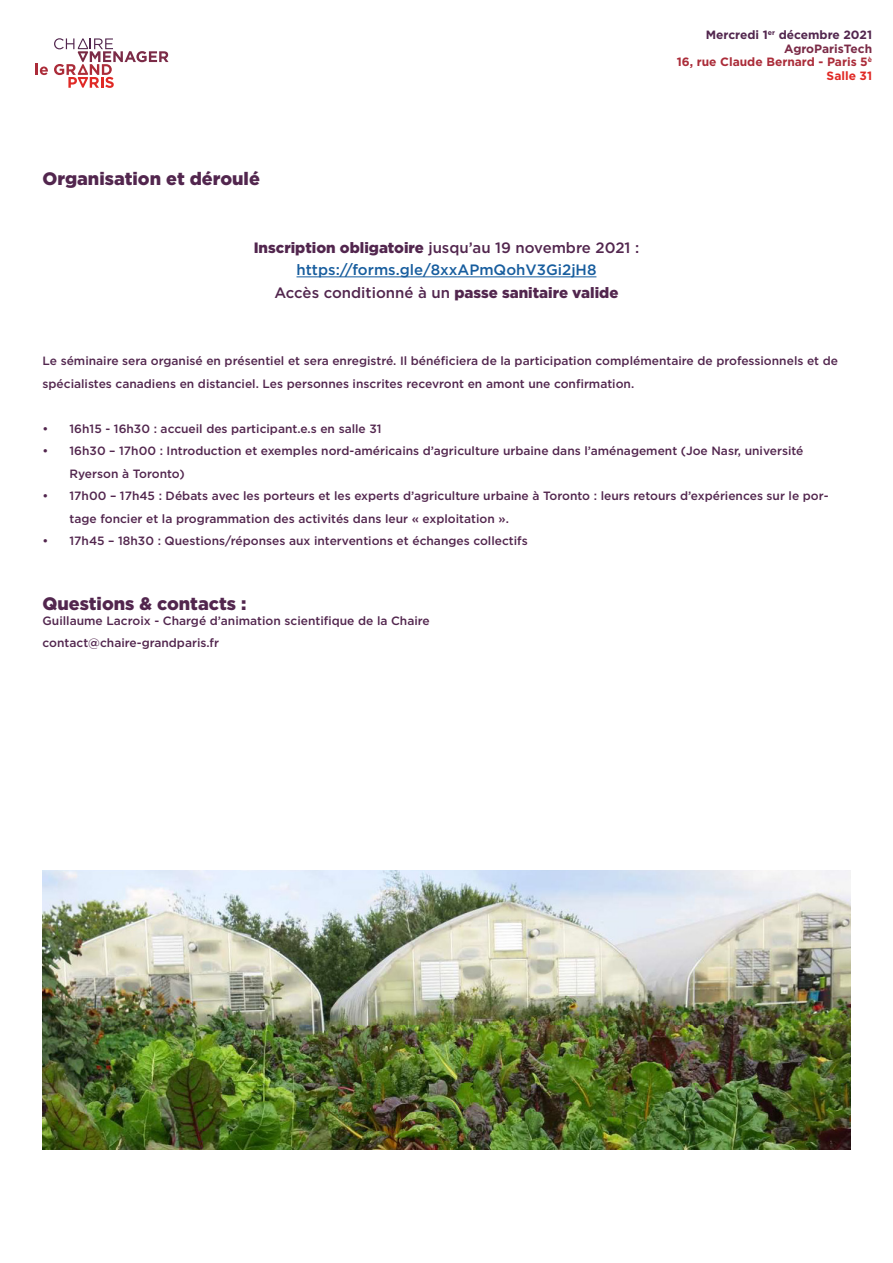
<style>
.page{position:relative;width:893px;height:1263px;background:#fff}
.page>*{position:absolute;margin:0;border:0;box-sizing:border-box;transform-origin:0 0}
.t1{font:900 18px "Gotham";color:#52264e}
.t2{font:500 15px "Gotham";color:#52264e}
.t3{font:900 15px "Gotham";color:#52264e}
.t4{font:500 15px "Gotham";color:#175d9e}
.t5{font:500 12px/22.5px "Gotham";color:#52264e}
.t6{font:700 12px/13.5px "Gotham";color:#ab2c39;text-align:right}
.t7{font:700 12px "Gotham";color:#e02925}
.s1{font-weight:900}
.s2{font-weight:500}
.s3{color:#52264e}
.s4{color:#7b2b47}
</style>
<div class="page">
<img style="left:43px;top:871px;width:807px;height:278px">
<hr style="left:296px;top:276px;width:300px;height:1px;background:#175d9e">
<svg style="left:36px;top:64px;width:12px;height:11px"></svg>
<svg style="left:54px;top:38px;width:114px;height:50px"></svg>
<p class="t1" style="left:43px;top:167px;width:219px">Organisation et déroulé</p>
<p class="t2" style="left:254px;top:238px;width:387px"><span class="s1">Inscription obligatoire</span> jusqu’au 19 novembre 2021 :</p>
<p class="t4" style="left:296px;top:260px;width:301px">https://forms.gle/8xxAPmQohV3Gi2jH8</p>
<p class="t3" style="left:274px;top:282px;width:345px"><span class="s2">Accès conditionné à un</span> passe sanitaire valide</p>
<p class="t6" style="left:677px;top:28px;width:197px"><span class="s3">Mercredi 1</span><sup>er</sup> <span class="s3">décembre 2021<br></span><span class="s4">AgroParisTech<br></span>16, rue Claude Bernard - Paris 5<sup>è</sup></p>
<p class="t7" style="left:827px;top:68px;width:47px">Salle 31</p>
<p class="t5" style="left:43px;top:350px;width:797px">Le séminaire sera organisé en présentiel et sera enregistré. Il bénéficiera de la participation complémentaire de professionnels et de spécialistes canadiens en distanciel. Les personnes inscrites recevront en amont une confirmation.</p>
<p class="t5" style="left:43px;top:417px;width:341px">• 16h15 - 16h30 : accueil des participant.e.s en salle 31</p>
<p class="t5" style="left:70px;top:440px;width:735px;text-indent:-27px">• 16h30 – 17h00 : Introduction et exemples nord-américains d’agriculture urbaine dans l’aménagement (Joe Nasr, université<br>Ryerson à Toronto)</p>
<p class="t5" style="left:70px;top:485px;width:761px;text-indent:-27px">• 17h00 – 17h45 : Débats avec les porteurs et les experts d’agriculture urbaine à Toronto : leurs retours d’expériences sur le por&shy;tage foncier et la programmation des activités dans leur « exploitation ».</p>
<p class="t5" style="left:43px;top:530px;width:487px">• 17h45 – 18h30 : Questions/réponses aux interventions et échanges collectifs</p>
<p class="t1" style="left:43px;top:591px;width:205px">Questions &amp; contacts :</p>
<p class="t5" style="left:43px;top:609px;width:389px">Guillaume Lacroix - Chargé d’animation scientifique de la Chaire</p>
<p class="t5" style="left:43px;top:631px;width:178px">contact@chaire-grandparis.fr</p>
</div>
